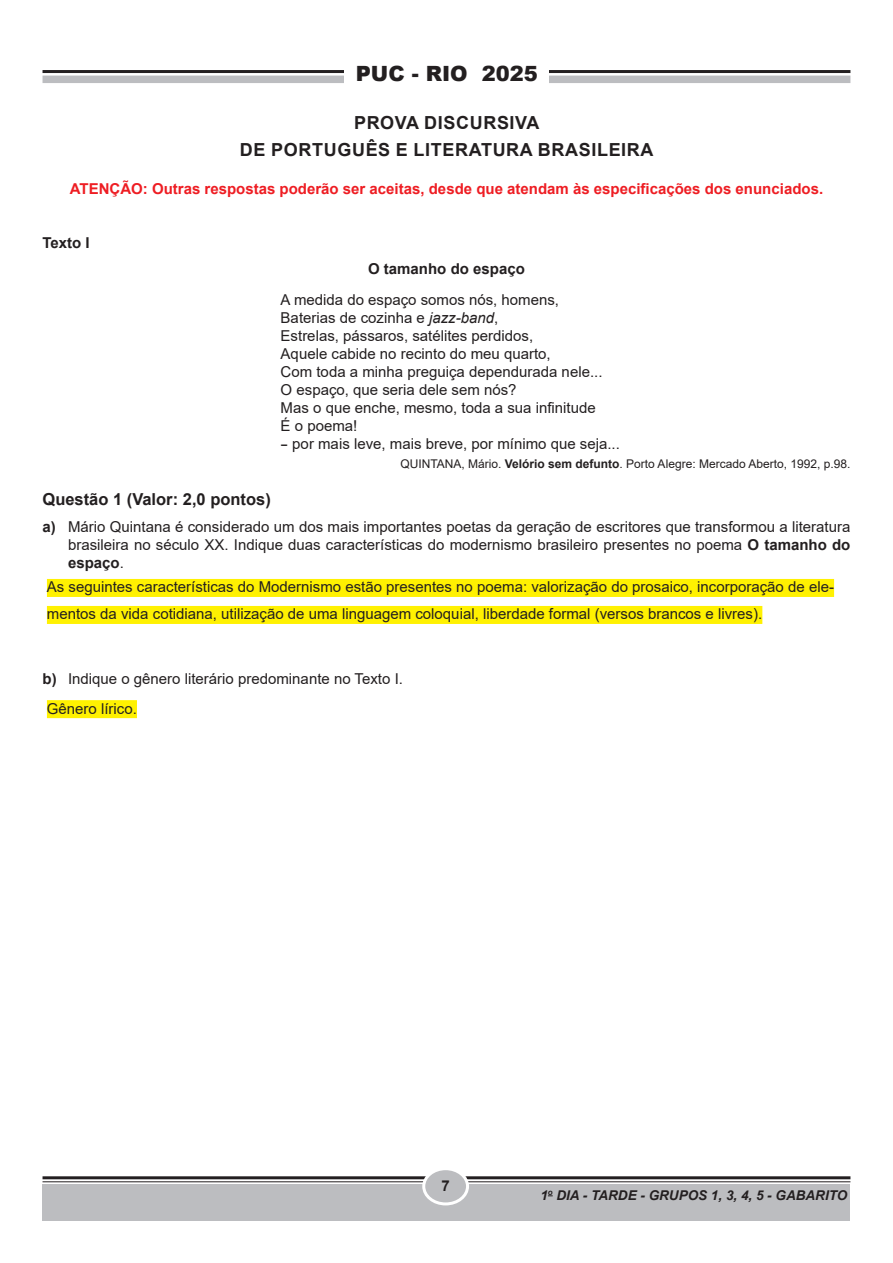
<style>
.page{position:relative;width:893px;height:1263px;background:#fff}
.page>*{position:absolute;margin:0;border:0;box-sizing:border-box;transform-origin:0 0}
.t1{font:900 21px "Arial";color:#231f20}
.TÍTULO{font:700 18px "Arial";letter-spacing:.035em;color:#231f20}
.NÚMERO{font:700 16.5px "Arial";color:#231f20}
.TEXTO{font:15px/27px "Arial";color:#231f20}
.OPÇÕES{font:15px/18px "Arial";color:#231f20;text-align:justify}
.NÚMERO-2{font:700 15px "Arial";color:#ee1d23}
.TEXTO-2{font:15px "Arial";color:#231f20;scale:1.5 1}
.TEXTO-3{font:700 15px "Arial";color:#231f20}
.t2{font:italic 700 13.5px "Arial";color:#231f20}
.RODAPÉ{font:12px "Arial";color:#231f20}
.s1{font-style:italic}
.s2{font-weight:700}
</style>
<div class="page">
<hr style="left:43px;top:1176px;width:807px;height:3px;background:#231f20">
<hr style="left:43px;top:1181px;width:807px;height:1px;background:#231f20">
<div style="left:43px;top:1184px;width:807px;height:36px;background:#bcbdc0"></div>
<div style="left:424px;top:1169px;width:43px;height:35px;background:#bcbdc0;border-radius:50%"></div>
<div style="left:422px;top:1167px;width:47px;height:38px;border:3px solid #fff;border-radius:50%"></div>
<hr style="left:43px;top:70px;width:807px;height:3px;background:#231f20">
<div style="left:43px;top:76px;width:807px;height:7px;background:#bcbdc0"></div>
<div style="left:344px;top:43px;width:205px;height:60px;background:#fff"></div>
<div style="left:47px;top:579px;width:787px;height:18px;background:#fff101"></div>
<div style="left:47px;top:606px;width:715px;height:18px;background:#fff101"></div>
<div style="left:47px;top:700px;width:90px;height:18px;background:#fff101"></div>
<h1 class="t1" style="left:356px;top:59px;width:183px">PUC - RIO 2025</h1>
<p class="TÍTULO" style="left:354px;top:110px;width:187px">PROVA DISCURSIVA</p>
<p class="TÍTULO" style="left:240px;top:137px;width:415px">DE PORTUGUÊS E LITERATURA BRASILEIRA</p>
<p class="NÚMERO-2" style="left:70px;top:178px;width:755px">ATENÇÃO: Outras respostas poderão ser aceitas, desde que atendam às especificações dos enunciados.</p>
<p class="TEXTO-3" style="left:43px;top:232px;width:49px">Texto I</p>
<p class="TEXTO-3" style="left:368px;top:258px;width:158px">O tamanho do espaço</p>
<p class="TEXTO" style="left:281px;top:286px;width:280px">A medida do espaço somos nós, homens,</p>
<p class="TEXTO" style="left:281px;top:304px;width:219px">Baterias de cozinha e <span class="s1">jazz-band</span>,</p>
<p class="TEXTO" style="left:281px;top:322px;width:254px">Estrelas, pássaros, satélites perdidos,</p>
<p class="TEXTO" style="left:281px;top:340px;width:272px">Aquele cabide no recinto do meu quarto,</p>
<p class="TEXTO" style="left:281px;top:358px;width:323px">Com toda a minha preguiça dependurada nele...</p>
<p class="TEXTO" style="left:281px;top:376px;width:237px">O espaço, que seria dele sem nós?</p>
<p class="TEXTO" style="left:281px;top:394px;width:317px">Mas o que enche, mesmo, toda a sua infinitude</p>
<p class="TEXTO" style="left:281px;top:412px;width:78px">É o poema!</p>
<p class="TEXTO-2" style="left:281px;top:433px;width:228px">- por mais leve, mais breve, por mínimo que seja...</p>
<p class="RODAPÉ" style="left:400px;top:455px;width:451px">QUINTANA, Mário. <span class="s2">Velório sem defunto</span>. Porto Alegre: Mercado Aberto, 1992, p.98.</p>
<p class="NÚMERO" style="left:43px;top:488px;width:230px">Questão 1 (Valor: 2,0 pontos)</p>
<p class="OPÇÕES" style="left:68px;top:517px;width:784px;text-indent:-26px"><span class="s2">a)</span> Mário Quintana é considerado um dos mais importantes poetas da geração de escritores que transformou a literatura brasileira no século XX. Indique duas características do modernismo brasileiro presentes no poema <span class="s2">O tamanho do espaço</span>.</p>
<p class="TEXTO" style="left:47px;top:574px;width:789px">As seguintes características do Modernismo estão presentes no poema: valorização do prosaico, incorporação de ele&shy;mentos da vida cotidiana, utilização de uma linguagem coloquial, liberdade formal (versos brancos e livres).</p>
<p class="OPÇÕES" style="left:43px;top:670px;width:362px"><span class="s2">b)</span> Indique o gênero literário predominante no Texto I.</p>
<p class="TEXTO" style="left:47px;top:695px;width:92px">Gênero lírico.</p>
<p class="TEXTO-3" style="left:441px;top:1175px;width:10px">7</p>
<p class="t2" style="left:540px;top:1186px;width:308px">1<sup>o</sup> DIA - TARDE - GRUPOS 1, 3, 4, 5 - GABARITO</p>
</div>
